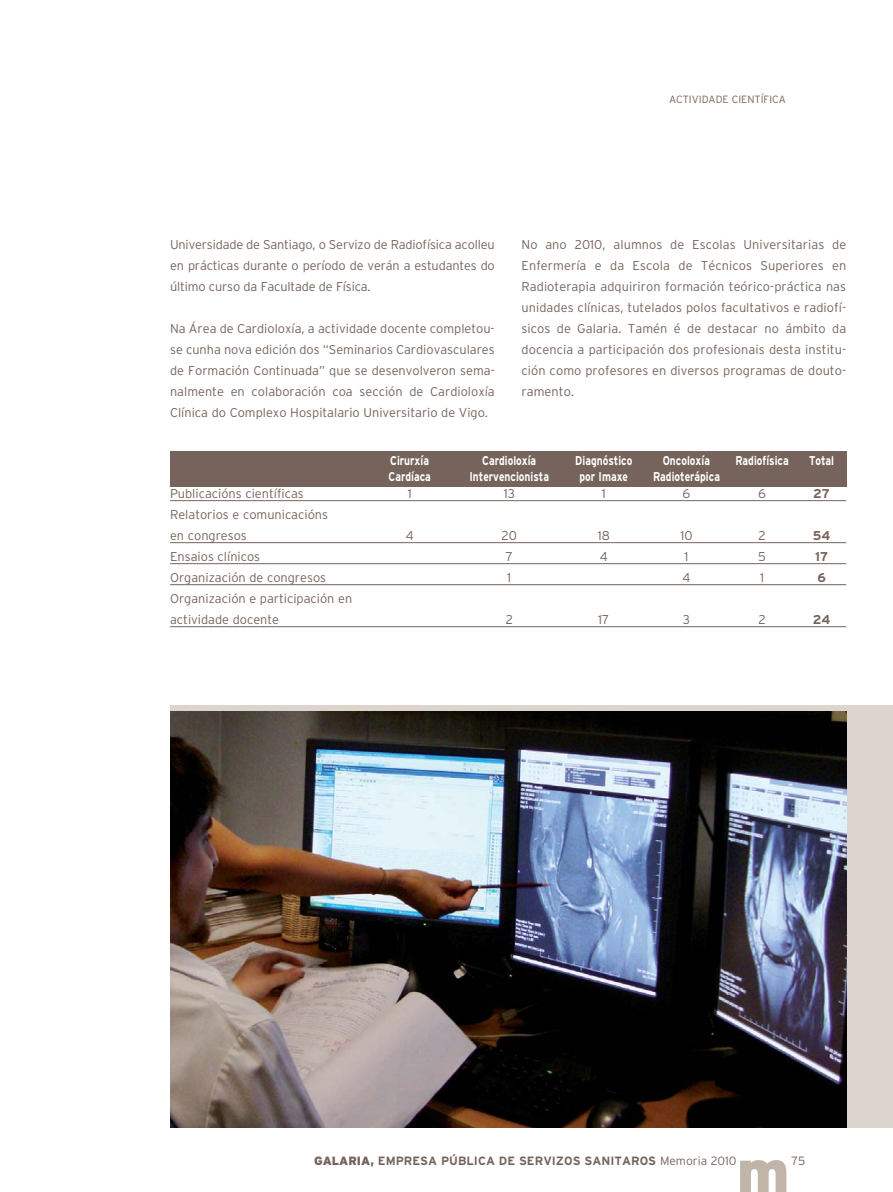
<style>
.page{position:relative;width:893px;height:1192px;background:#fff}
.page>*{position:absolute;margin:0;border:0;box-sizing:border-box;transform-origin:0 0}
.t1{font:900 60px "Interstate Adobe";color:#c0b5a8}
.t2{font:300 12.75px/21px "Interstate Adobe";color:#76645c;text-align:justify}
.t3{font:700 12.75px "Interstate Adobe";color:#fff;scale:.8 1}
.t4{font:700 12.75px "Interstate Adobe";color:#76645c}
.t5{font:700 12px "Interstate Adobe";color:#76645c}
.t6{font:300 12px "Interstate Adobe";color:#76645c}
.t7{font:300 10.5px "Interstate Adobe";color:#76645c}
.s1{font-weight:900}
.s2{font-weight:300}
</style>
<div class="page">
<div style="left:170px;top:704px;width:723px;height:423px;background:#dbd5cd"></div>
<div style="left:170px;top:451px;width:676px;height:36px;background:#76645c"></div>
<hr style="left:170px;top:500px;width:676px;height:1px;background:#76645c">
<hr style="left:170px;top:542px;width:676px;height:1px;background:#76645c">
<hr style="left:170px;top:563px;width:676px;height:1px;background:#76645c">
<hr style="left:170px;top:584px;width:676px;height:1px;background:#76645c">
<hr style="left:170px;top:626px;width:676px;height:1px;background:#76645c">
<img style="left:170px;top:711px;width:676px;height:416px">
<p class="t7" style="left:669px;top:96px;width:118px">ACTIVIDADE CIENTÍFICA</p>
<p class="t2" style="left:170px;top:235px;width:326px">Universidade de Santiago, o Servizo de Radiofísica acolleu en prácticas durante o período de verán a estudantes do último curso da Facultade de Física.</p>
<p class="t2" style="left:170px;top:319px;width:326px">Na Área de Cardioloxía, a actividade docente completou&shy;se cunha nova edición dos “Seminarios Cardiovasculares de Formación Continuada” que se desenvolveron sema&shy;nalmente en colaboración coa sección de Cardioloxía Clínica do Complexo Hospitalario Universitario de Vigo.</p>
<p class="t2" style="left:521px;top:235px;width:326px">No ano 2010, alumnos de Escolas Universitarias de Enfermería e da Escola de Técnicos Superiores en Radioterapia adquiriron formación teórico-práctica nas unidades clínicas, tutelados polos facultativos e radiofí&shy;sicos de Galaria. Tamén é de destacar no ámbito da docencia a participación dos profesionais desta institu&shy;ción como profesores en diversos programas de douto&shy;ramento.</p>
<p class="t3" style="left:390px;top:455px;width:50px">Cirurxía</p>
<p class="t3" style="left:482px;top:455px;width:69px">Cardioloxía</p>
<p class="t3" style="left:575px;top:455px;width:73px">Diagnóstico</p>
<p class="t3" style="left:663px;top:455px;width:61px">Oncoloxía</p>
<p class="t3" style="left:735px;top:455px;width:68px">Radiofísica</p>
<p class="t3" style="left:809px;top:455px;width:33px">Total</p>
<p class="t3" style="left:389px;top:472px;width:54px">Cardíaca</p>
<p class="t3" style="left:469px;top:472px;width:101px">Intervencionista</p>
<p class="t3" style="left:580px;top:472px;width:62px">por Imaxe</p>
<p class="t3" style="left:653px;top:472px;width:85px">Radioterápica</p>
<p class="t2" style="left:170px;top:484px;width:135px">Publicacións científicas</p>
<p class="t2" style="left:408px;top:484px;width:5px">1</p>
<p class="t2" style="left:504px;top:484px;width:13px">13</p>
<p class="t2" style="left:602px;top:484px;width:5px">1</p>
<p class="t2" style="left:683px;top:484px;width:9px">6</p>
<p class="t2" style="left:758px;top:484px;width:9px">6</p>
<p class="t4" style="left:813px;top:488px;width:18px">27</p>
<p class="t2" style="left:170px;top:505px;width:159px">Relatorios e comunicacións en congresos</p>
<p class="t2" style="left:406px;top:526px;width:9px">4</p>
<p class="t2" style="left:502px;top:526px;width:17px">20</p>
<p class="t2" style="left:598px;top:526px;width:14px">18</p>
<p class="t2" style="left:680px;top:526px;width:14px">10</p>
<p class="t2" style="left:758px;top:526px;width:9px">2</p>
<p class="t4" style="left:813px;top:530px;width:19px">54</p>
<p class="t2" style="left:170px;top:547px;width:92px">Ensaios clínicos</p>
<p class="t2" style="left:506px;top:547px;width:9px">7</p>
<p class="t2" style="left:600px;top:547px;width:9px">4</p>
<p class="t2" style="left:684px;top:547px;width:5px">1</p>
<p class="t2" style="left:758px;top:547px;width:9px">5</p>
<p class="t4" style="left:815px;top:551px;width:14px">17</p>
<p class="t2" style="left:170px;top:568px;width:158px">Organización de congresos</p>
<p class="t2" style="left:507px;top:568px;width:5px">1</p>
<p class="t2" style="left:682px;top:568px;width:9px">4</p>
<p class="t2" style="left:760px;top:568px;width:5px">1</p>
<p class="t4" style="left:817px;top:572px;width:10px">6</p>
<p class="t2" style="left:170px;top:589px;width:184px">Organización e participación en actividade docente</p>
<p class="t2" style="left:506px;top:610px;width:9px">2</p>
<p class="t2" style="left:598px;top:610px;width:13px">17</p>
<p class="t2" style="left:683px;top:610px;width:9px">3</p>
<p class="t2" style="left:758px;top:610px;width:9px">2</p>
<p class="t4" style="left:813px;top:614px;width:19px">24</p>
<p class="t5" style="left:314px;top:1156px;width:424px"><span class="s1">GALARIA,</span> EMPRESA PÚBLICA DE SERVIZOS SANITAROS <span class="s2">Memoria 2010</span></p>
<p class="t6" style="left:791px;top:1156px;width:15px">75</p>
<h1 class="t1" style="left:737px;top:1148px;width:54px">m</h1>
</div>
